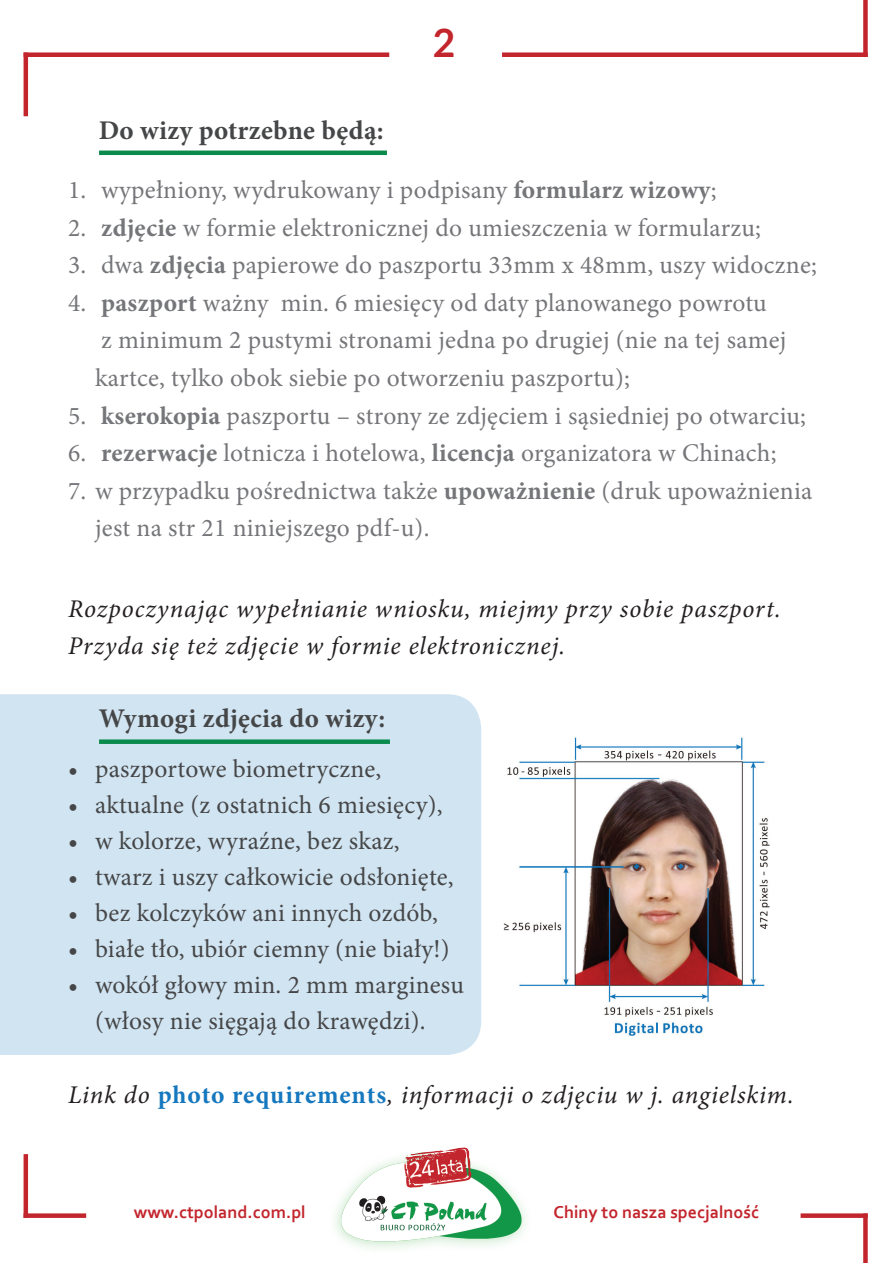
<style>
.page{position:relative;width:893px;height:1263px;background:#fff}
.page>*{position:absolute;margin:0;border:0;box-sizing:border-box;transform-origin:0 0}
.t1{font:700 39px "Lato";color:#c3252d}
.t2{font:700 27px "Minion Pro";letter-spacing:.01em;color:#454647}
.t3{font:25.5px/37.5px "Minion Pro";letter-spacing:.01em;color:#757679}
.t4{font:25.5px/36px "Minion Pro";letter-spacing:.01em;color:#454647;text-align:center}
.t5{font:italic 25.5px/37.5px "Minion Pro";letter-spacing:.035em;color:#231f20}
.t6{font:700 18px "Corbel";color:#c3252d}
.s1{font-weight:700}
.s2{font-weight:700;font-style:normal;color:#1577be}
</style>
<div class="page">
<img style="left:335px;top:1147px;width:191px;height:102px">
<div style="left:0;top:694px;width:481px;height:361px;background:#d1e4f2"></div>
<div style="left:863px;top:0;width:5px;height:57px;background:#c3252d"></div>
<div style="left:502px;top:52px;width:366px;height:5px;background:#c3252d"></div>
<div style="left:801px;top:1213px;width:67px;height:5px;background:#c3252d"></div>
<div style="left:863px;top:1213px;width:5px;height:50px;background:#c3252d"></div>
<div style="left:24px;top:52px;width:365px;height:5px;background:#c3252d"></div>
<hr style="left:24px;top:1154px;width:4px;height:64px;background:#c3252d">
<div style="left:24px;top:1213px;width:62px;height:5px;background:#c3252d"></div>
<hr style="left:24px;top:52px;width:4px;height:64px;background:#c3252d">
<hr style="left:99px;top:151px;width:288px;height:4px;background:#0a8a4c">
<div style="left:99px;top:739px;width:291px;height:5px;background:#0a8a4c"></div>
<img style="left:504px;top:737px;width:266px;height:299px">
<div style="left:504px;top:720px;width:53px;height:33px;background:#fff"></div>
<p class="t2" style="left:99px;top:111px;width:287px">Do wizy potrzebne będą:</p>
<h1 class="t1" style="left:433px;top:14px;width:24px">2</h1>
<p class="t3" style="left:68px;top:172px;width:650px">1. wypełniony, wydrukowany i podpisany <span class="s1">formularz wizowy</span>;</p>
<p class="t3" style="left:68px;top:209px;width:695px">2. <span class="s1">zdjęcie</span> w formie elektronicznej do umieszczenia w formularzu;</p>
<p class="t3" style="left:68px;top:247px;width:750px">3. dwa <span class="s1">zdjęcia</span> papierowe do paszportu 33mm x 48mm, uszy widoczne;</p>
<p class="t3" style="left:95px;top:284px;width:693px;text-indent:-27px">4. <span class="s1">paszport</span> ważny min. 6 miesięcy od daty planowanego powrotu<br>z minimum 2 pustymi stronami jedna po drugiej (nie na tej samej kartce, tylko obok siebie po otworzeniu paszportu);</p>
<p class="t3" style="left:68px;top:397px;width:739px">5. <span class="s1">kserokopia</span> paszportu – strony ze zdjęciem i sąsiedniej po otwarciu;</p>
<p class="t3" style="left:68px;top:434px;width:710px">6. <span class="s1">rezerwacje</span> lotnicza i hotelowa, <span class="s1">licencja</span> organizatora w Chinach;</p>
<p class="t3" style="left:95px;top:472px;width:719px;text-indent:-27px">7. w przypadku pośrednictwa także <span class="s1">upoważnienie</span> (druk upoważnienia jest na str 21 niniejszego pdf-u).</p>
<p class="t5" style="left:68px;top:590px;width:714px">Rozpoczynając wypełnianie wniosku, miejmy przy sobie paszport.<br>Przyda się też zdjęcie w formie elektronicznej.</p>
<p class="t2" style="left:99px;top:700px;width:288px">Wymogi zdjęcia do wizy:</p>
<p class="t4" style="left:68px;top:751px;width:315px">• paszportowe biometryczne,</p>
<p class="t4" style="left:68px;top:787px;width:376px">• aktualne (z ostatnich 6 miesięcy),</p>
<p class="t4" style="left:68px;top:823px;width:333px">• w kolorze, wyraźne, bez skaz,</p>
<p class="t4" style="left:68px;top:859px;width:387px">• twarz i uszy całkowicie odsłonięte,</p>
<p class="t4" style="left:68px;top:895px;width:371px">• bez kolczyków ani innych ozdób,</p>
<p class="t4" style="left:68px;top:931px;width:383px">• białe tło, ubiór ciemny (nie biały!)</p>
<p class="t4" style="left:68px;top:967px;width:397px">• wokół głowy min. 2 mm marginesu (włosy nie sięgają do krawędzi).</p>
<p class="t5" style="left:68px;top:1076px;width:727px">Link do <span class="s2">photo requirements</span>, informacji o zdjęciu w j. angielskim.</p>
<p class="t6" style="left:134px;top:1201px;width:173px">www.ctpoland.com.pl</p>
<p class="t6" style="left:553px;top:1201px;width:207px">Chiny to nasza specjalność</p>
</div>
